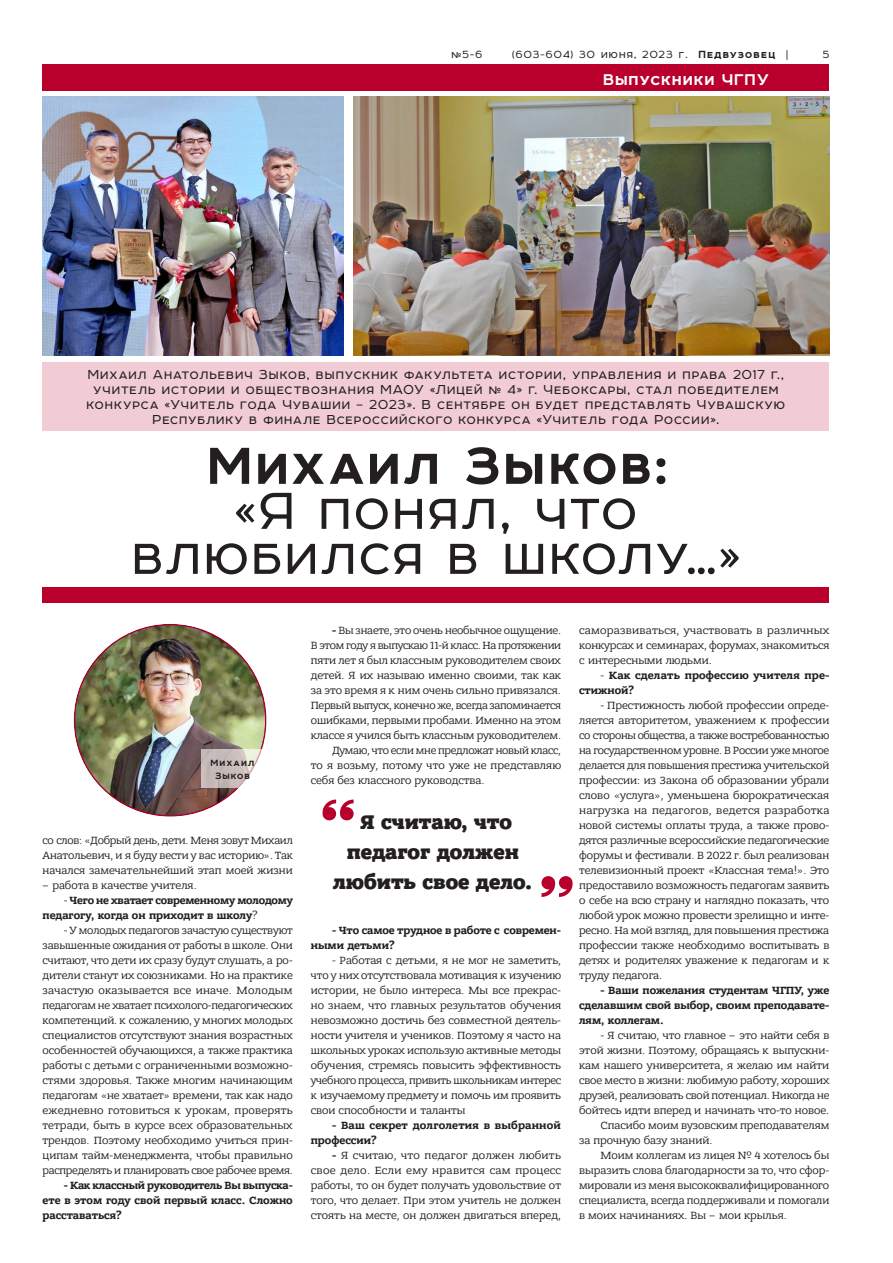
<style>
.page{position:relative;width:893px;height:1263px;background:#fff}
.page>*{position:absolute;margin:0;border:0;box-sizing:border-box;transform-origin:0 0}
.fuHd{font:60px/45px "Room";letter-spacing:.04em;color:#231f20;text-align:center}
.fuQt{font:700 21px/30px "Bandera VV Heavy";color:#231f20;text-align:center}
.cmHd{font:900 18px "Room";letter-spacing:.05em;color:#fff}
.fuLd{font:15px/15px "Room";letter-spacing:.06em;color:#231f20;text-align:center}
.t1{font:12px "Room";letter-spacing:.1em;color:#231f20}
.fuBd{font:11.1px/15px "Bandera VV";color:#231f20;text-align:justify}
.fuBd-2{font:700 11.1px/15px "Bandera VV";color:#231f20}
.fuBdB{font:700 11.1px/15px "Bandera VV";color:#231f20;text-align:justify}
.cmCp2{font:900 10.5px/12.6px "Room";letter-spacing:.1em;color:#231f20;text-align:center}
.s1{font-weight:900}
.s2{font-weight:400}
.s3{font-weight:700}
</style>
<div class="page">
<div style="left:43px;top:64px;width:786px;height:27px;background:#b9002d"></div>
<div style="left:43px;top:587px;width:786px;height:15px;background:#b9002d"></div>
<div style="left:43px;top:362px;width:786px;height:69px;background:#f1ccd5"></div>
<svg style="left:323px;top:799px;width:31px;height:21px"></svg>
<svg style="left:541px;top:876px;width:32px;height:21px"></svg>
<img style="left:43px;top:97px;width:301px;height:259px">
<img style="left:353px;top:97px;width:476px;height:259px">
<div style="left:73px;top:622px;width:194px;height:195px;background:#0064c8;opacity:.21"></div>
<svg style="left:202px;top:749px;width:61px;height:38px;fill:#cbbdbb"></svg>
<p class="t1" style="left:452px;top:48px;width:32px">№5-6</p>
<p class="t1" style="left:512px;top:48px;width:277px">(603-604) 30 июня, 2023 г. <span class="s1">Педвузовец</span> |</p>
<p class="t1" style="left:823px;top:48px;width:8px">5</p>
<p class="cmHd" style="left:603px;top:69px;width:167px">Выпускники ЧГПУ</p>
<p class="fuLd" style="left:87px;top:367px;width:700px">Михаил Анатольевич Зыков, выпускник факультета истории, управления и права 2017 г., учитель истории и обществознания МАОУ «Лицей № 4» г. Чебоксары, стал победителем конкурса «Учитель года Чувашии – 2023». В сентябре он будет представлять Чувашскую Республику в финале Всероссийского конкурса «Учитель года России».</p>
<p class="fuHd" style="left:132px;top:443px;width:609px"><span class="s1">Михаил Зыков:<br></span>«Я понял, что влюбился в школу…»</p>
<p class="cmCp2" style="left:211px;top:757px;width:45px">Михаил<br>Зыков</p>
<p class="fuBd" style="left:43px;top:833px;width:252px">со слов: «Добрый день, дети. Меня зовут Михаил Анатольевич, и я буду вести у вас историю». Так начался замечательнейший этап моей жизни</p>
<p class="fuBd" style="left:43px;top:878px;width:156px">– работа в качестве учителя.</p>
<p class="fuBd-2" style="left:43px;top:893px;width:252px;text-indent:21px"><span class="s2">-</span> Чего не хватает современному молодому педагогу, когда он приходит в школу<span class="s2">?</span></p>
<p class="fuBd" style="left:43px;top:923px;width:252px;text-indent:21px">- У молодых педагогов зачастую существуют завышенные ожидания от работы в школе. Они считают, что дети их сразу будут слушать, а ро&shy;дители станут их союзниками. Но на практике зачастую оказывается все иначе. Молодым педагогам не хватает психолого-педагогических компетенций. к сожалению, у многих молодых специалистов отсутствуют знания возрастных особенностей обучающихся, а также практика работы с детьми с ограниченными возможно&shy;стями здоровья. Также многим начинающим педагогам «не хватает» времени, так как надо ежедневно готовиться к урокам, проверять тетради, быть в курсе всех образовательных трендов. Поэтому необходимо учиться прин&shy;ципам тайм-менеджмента, чтобы правильно распределять и планировать свое рабочее время.</p>
<p class="fuBdB" style="left:43px;top:1178px;width:252px;text-indent:21px">- Как классный руководитель Вы выпуска&shy;ете в этом году свой первый класс. Сложно расставаться?</p>
<p class="fuBd" style="left:311px;top:623px;width:252px;text-indent:21px"><span class="s3">-</span> Вы знаете, это очень необычное ощущение.<br>В этом году я выпускаю 11-й класс. На протяжении пяти лет я был классным руководителем своих детей. Я их называю именно своими, так как за это время я к ним очень сильно привязался.<br>Первый выпуск, конечно же, всегда запоминается ошибками, первыми пробами. Именно на этом классе я учился быть классным руководителем.</p>
<p class="fuBd" style="left:311px;top:743px;width:252px;text-indent:21px">Думаю, что если мне предложат новый класс, то я возьму, потому что уже не представляю себя без классного руководства.</p>
<p class="fuQt" style="left:333px;top:808px;width:201px">Я считаю, что педагог должен любить свое дело.</p>
<p class="fuBdB" style="left:311px;top:923px;width:252px;text-indent:21px">- Что самое трудное в работе с современ&shy;ными детьми?</p>
<p class="fuBd" style="left:311px;top:953px;width:252px;text-indent:21px">- Работая с детьми, я не мог не заметить, что у них отсутствовала мотивация к изучению истории, не было интереса. Мы все прекрас&shy;но знаем, что главных результатов обучения невозможно достичь без совместной деятель&shy;ности учителя и учеников. Поэтому я часто на школьных уроках использую активные методы обучения, стремясь повысить эффективность учебного процесса, привить школьникам интерес к изучаемому предмету и помочь им проявить свои способности и таланты</p>
<p class="fuBd-2" style="left:311px;top:1118px;width:252px;text-indent:21px">- Ваш секрет долголетия в выбранной профессии?</p>
<p class="fuBd" style="left:311px;top:1148px;width:252px;text-indent:21px"><span class="s3">-</span> Я считаю, что педагог должен любить свое дело. Если ему нравится сам процесс работы, то он будет получать удовольствие от того, что делает. При этом учитель не должен стоять на месте, он должен двигаться вперед,</p>
<p class="fuBd" style="left:579px;top:623px;width:252px">саморазвиваться, участвовать в различных конкурсах и семинарах, форумах, знакомиться с интересными людьми.</p>
<p class="fuBd-2" style="left:579px;top:668px;width:252px;text-indent:21px"><span class="s2">-</span> Как сделать профессию учителя пре&shy;стижной?</p>
<p class="fuBd" style="left:579px;top:698px;width:252px;text-indent:21px">- Престижность любой профессии опреде&shy;ляется авторитетом, уважением к профессии со стороны общества, а также востребованностью на государственном уровне. В России уже многое делается для повышения престижа учительской профессии: из Закона об образовании убрали слово «услуга», уменьшена бюрократическая нагрузка на педагогов, ведется разработка новой системы оплаты труда, а также прово&shy;дятся различные всероссийские педагогические форумы и фестивали. В 2022 г. был реализован телевизионный проект «Классная тема!». Это предоставило возможность педагогам заявить о себе на всю страну и наглядно показать, что любой урок можно провести зрелищно и инте&shy;ресно. На мой взгляд, для повышения престижа профессии также необходимо воспитывать в детях и родителях уважение к педагогам и к труду педагога.</p>
<p class="fuBd-2" style="left:579px;top:983px;width:252px;text-align:justify;text-indent:21px">- Ваши пожелания студентам ЧГПУ, уже сделавшим свой выбор, своим преподавате&shy;лям, коллегам.</p>
<p class="fuBd" style="left:579px;top:1028px;width:252px;text-indent:21px">- Я считаю, что главное – это найти себя в этой жизни. Поэтому, обращаясь к выпускни&shy;кам нашего университета, я желаю им найти свое место в жизни: любимую работу, хороших друзей, реализовать свой потенциал. Никогда не бойтесь идти вперед и начинать что-то новое.</p>
<p class="fuBd" style="left:579px;top:1118px;width:252px;text-indent:21px">Спасибо моим вузовским преподавателям за прочную базу знаний.</p>
<p class="fuBd" style="left:579px;top:1148px;width:252px;text-indent:21px">Моим коллегам из лицея № 4 хотелось бы выразить слова благодарности за то, что сфор&shy;мировали из меня высококвалифицированного специалиста, всегда поддерживали и помогали в моих начинаниях. Вы – мои крылья.</p>
</div>
